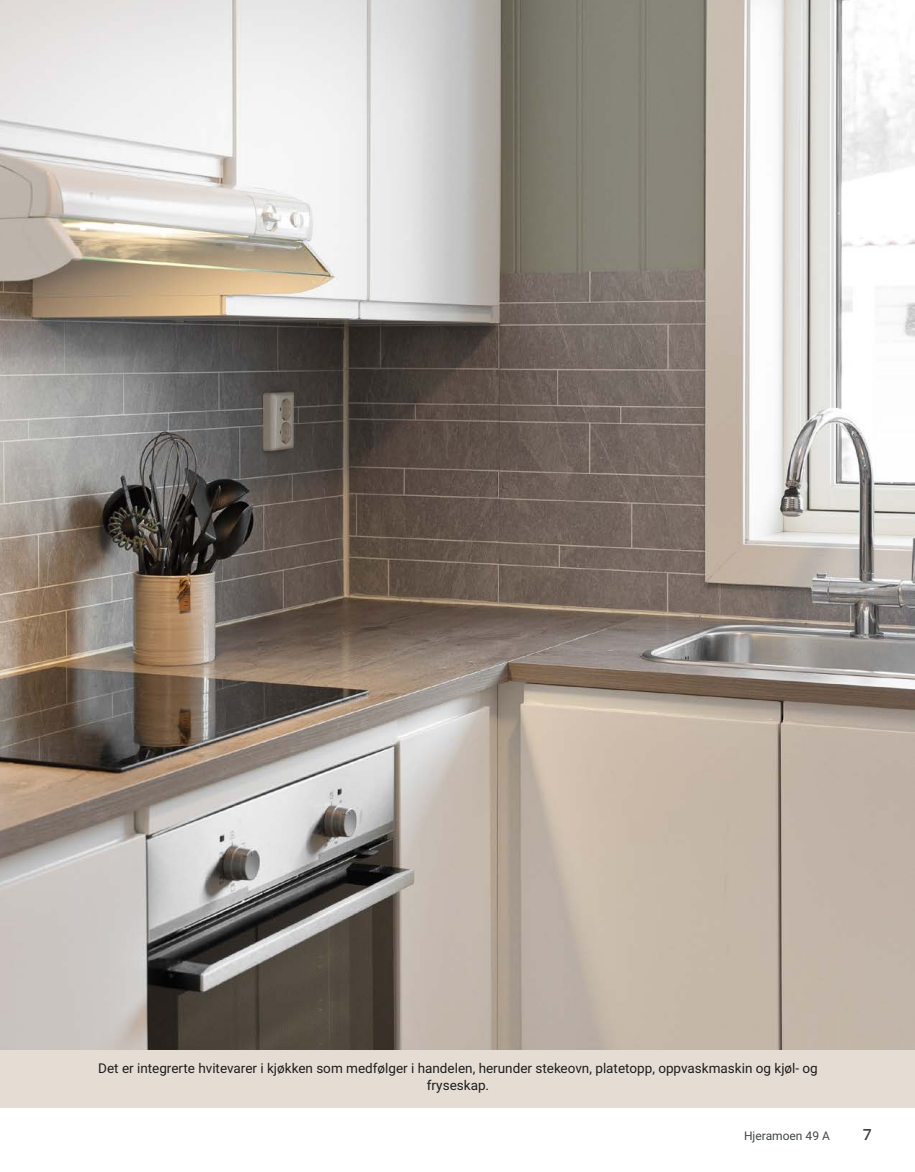
<style>
.page{position:relative;width:915px;height:1172px;background:#fff}
.page>*{position:absolute;margin:0;border:0;box-sizing:border-box;transform-origin:0 0}
.t1{font:700 18px "Arya";color:#414749}
.t2{font:13.5px/16.5px "Roboto Vitec";color:#1d1d1b;text-align:center}
.t3{font:12px "Roboto Vitec";color:#414749}
</style>
<div class="page">
<img style="left:0;top:0;width:914px;height:1050px">
<div style="left:0;top:1050px;width:914px;height:58px;background:#e5dcd4"></div>
<p class="t2" style="left:98px;top:1060px;width:721px">Det er integrerte hvitevarer i kjøkken som medfølger i handelen, herunder stekeovn, platetopp, oppvaskmaskin og kjøl‑ og fryseskap.</p>
<p class="t3" style="left:743px;top:1127px;width:87px">Hjeramoen 49 A</p>
<h1 class="t1" style="left:862px;top:1123px;width:11px">7</h1>
</div>
